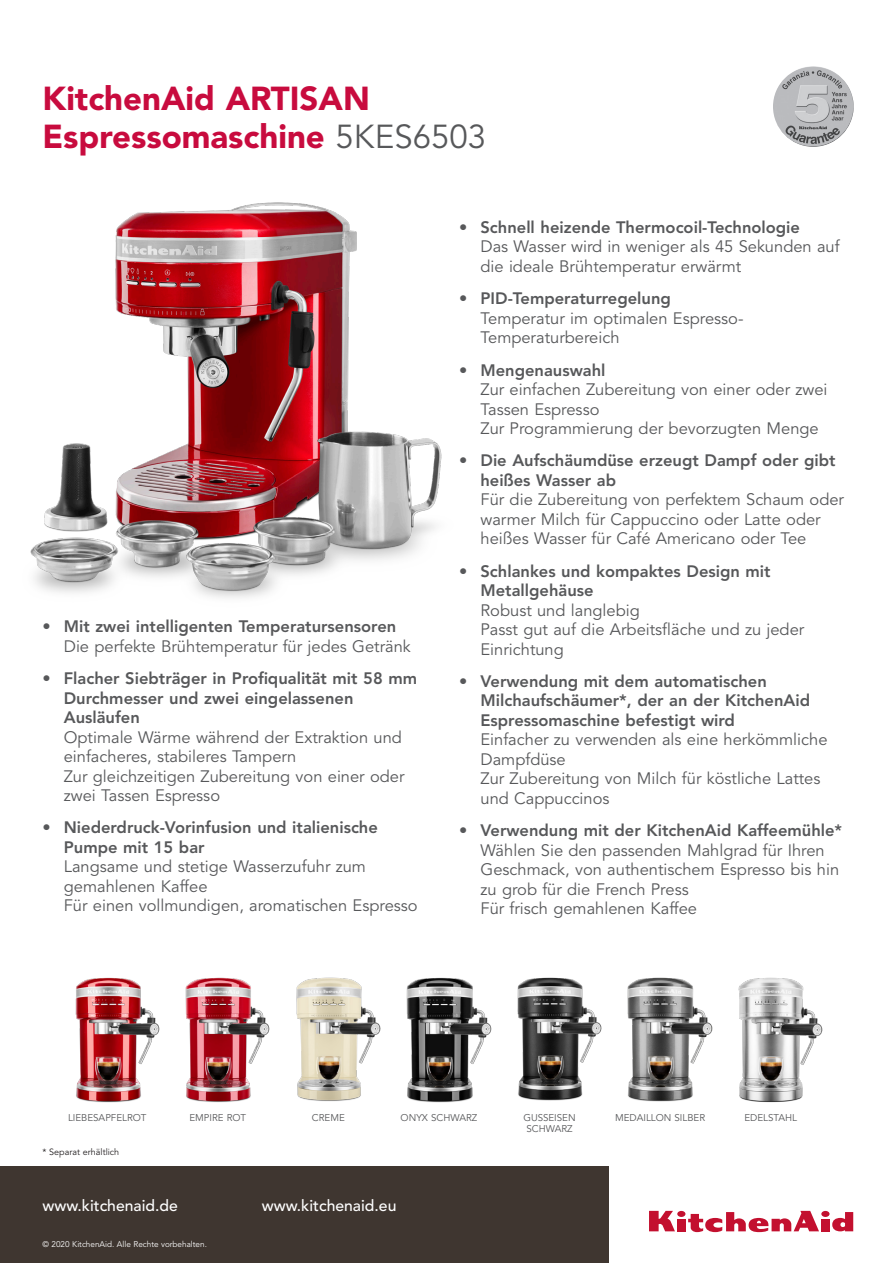
<style>
.page{position:relative;width:893px;height:1263px;background:#fff}
.page>*{position:absolute;margin:0;border:0;box-sizing:border-box;transform-origin:0 0}
.Titre_Produit_22{font:900 33px/37.5px "Avenir LT Std";color:#c80b3e}
.TexteBenefit{font:16.5px/19.5px "Avenir LT Std";color:#57585a}
.Texte_Feature{font:800 16.5px/19.5px "Avenir LT Std";color:#57585a}
.WWW{font:500 15.75px "Avenir LT Std";color:#fff}
.t1{font:9.75px/10.8px "Avenir LT Std";color:#57585a;text-align:center}
.t2{font:9px "Avenir LT Std";color:#231f20}
.Année{font:8.25px "Avenir LT Std";color:#fff}
.s1{font-weight:400;color:#57585a}
</style>
<div class="page">
<div style="left:0;top:1166px;width:609px;height:97px;background:#3f3630"></div>
<div style="left:677px;top:1219px;width:8px;height:12px;background:#c3102f"></div>
<div style="left:677px;top:1211px;width:8px;height:6px;background:#c3102f;border-radius:50%"></div>
<div style="left:821px;top:1219px;width:8px;height:12px;background:#c3102f"></div>
<div style="left:821px;top:1211px;width:8px;height:6px;background:#c3102f;border-radius:50%"></div>
<svg style="left:649px;top:1211px;width:26px;height:20px"></svg>
<svg style="left:688px;top:1211px;width:131px;height:21px"></svg>
<svg style="left:832px;top:1212px;width:21px;height:19px"></svg>
<img style="left:30px;top:202px;width:412px;height:396px">
<img style="left:75px;top:977px;width:85px;height:126px">
<img style="left:185px;top:977px;width:85px;height:125px">
<img style="left:296px;top:977px;width:85px;height:124px">
<img style="left:406px;top:977px;width:86px;height:126px">
<img style="left:517px;top:977px;width:85px;height:124px">
<img style="left:627px;top:977px;width:86px;height:125px">
<img style="left:738px;top:977px;width:85px;height:126px">
<img style="left:773px;top:66px;width:81px;height:81px;border-radius:40px">
<p class="Titre_Produit_22" style="left:43px;top:80px;width:445px">KitchenAid ARTISAN<br>Espressomaschine <span class="s1">5KES6503</span></p>
<p class="Texte_Feature" style="left:43px;top:617px;width:355px">• Mit zwei intelligenten Temperatursensoren</p>
<p class="TexteBenefit" style="left:64px;top:637px;width:349px">Die perfekte Brühtemperatur für jedes Getränk</p>
<p class="Texte_Feature" style="left:64px;top:669px;width:355px;text-indent:-21px">• Flacher Siebträger in Profiqualität mit 58 mm<br>Durchmesser und zwei eingelassenen<br>Ausläufen</p>
<p class="TexteBenefit" style="left:64px;top:727px;width:340px">Optimale Wärme während der Extraktion und einfacheres, stabileres Tampern</p>
<p class="TexteBenefit" style="left:64px;top:766px;width:342px">Zur gleichzeitigen Zubereitung von einer oder zwei Tassen Espresso</p>
<p class="Texte_Feature" style="left:64px;top:818px;width:316px;text-indent:-21px">• Niederdruck-Vorinfusion und italienische<br>Pumpe mit 15 bar</p>
<p class="TexteBenefit" style="left:64px;top:857px;width:304px">Langsame und stetige Wasserzufuhr zum gemahlenen Kaffee</p>
<p class="TexteBenefit" style="left:64px;top:896px;width:355px">Für einen vollmundigen, aromatischen Espresso</p>
<p class="Texte_Feature" style="left:459px;top:218px;width:342px">• Schnell heizende Thermocoil-Technologie</p>
<p class="TexteBenefit" style="left:480px;top:238px;width:361px">Das Wasser wird in weniger als 45 Sekunden auf die ideale Brühtemperatur erwärmt</p>
<p class="Texte_Feature" style="left:459px;top:289px;width:213px">• PID-Temperaturregelung</p>
<p class="TexteBenefit" style="left:480px;top:309px;width:264px">Temperatur im optimalen Espresso-<br>Temperaturbereich</p>
<p class="Texte_Feature" style="left:459px;top:360px;width:148px">• Mengenauswahl</p>
<p class="TexteBenefit" style="left:480px;top:380px;width:349px">Zur einfachen Zubereitung von einer oder zwei<br>Tassen Espresso</p>
<p class="TexteBenefit" style="left:480px;top:419px;width:340px">Zur Programmierung der bevorzugten Menge</p>
<p class="Texte_Feature" style="left:480px;top:451px;width:357px;text-indent:-21px">• Die Aufschäumdüse erzeugt Dampf oder gibt heißes Wasser ab</p>
<p class="TexteBenefit" style="left:480px;top:490px;width:365px">Für die Zubereitung von perfektem Schaum oder warmer Milch für Cappuccino oder Latte oder heißes Wasser für Café Americano oder Tee</p>
<p class="Texte_Feature" style="left:480px;top:561px;width:292px;text-indent:-21px">• Schlankes und kompaktes Design mit<br>Metallgehäuse</p>
<p class="TexteBenefit" style="left:480px;top:601px;width:161px">Robust und langlebig</p>
<p class="TexteBenefit" style="left:480px;top:620px;width:325px">Passt gut auf die Arbeitsfläche und zu jeder<br>Einrichtung</p>
<p class="Texte_Feature" style="left:480px;top:671px;width:331px;text-indent:-21px">• Verwendung mit dem automatischen<br>Milchaufschäumer*, der an der KitchenAid<br>Espressomaschine befestigt wird</p>
<p class="TexteBenefit" style="left:480px;top:730px;width:348px">Einfacher zu verwenden als eine herkömmliche<br>Dampfdüse</p>
<p class="TexteBenefit" style="left:480px;top:769px;width:341px">Zur Zubereitung von Milch für köstliche Lattes und Cappuccinos</p>
<p class="Texte_Feature" style="left:459px;top:821px;width:384px">• Verwendung mit der KitchenAid Kaffeemühle*</p>
<p class="TexteBenefit" style="left:480px;top:841px;width:360px">Wählen Sie den passenden Mahlgrad für Ihren<br>Geschmack, von authentischem Espresso bis hin zu grob für die French Press</p>
<p class="TexteBenefit" style="left:480px;top:899px;width:218px">Für frisch gemahlenen Kaffee</p>
<p class="t1" style="left:68px;top:1113px;width:80px">LIEBESAPFELROT</p>
<p class="t1" style="left:190px;top:1113px;width:58px">EMPIRE ROT</p>
<p class="t1" style="left:312px;top:1113px;width:34px">CREME</p>
<p class="t1" style="left:401px;top:1113px;width:78px">ONYX SCHWARZ</p>
<p class="t1" style="left:523px;top:1113px;width:54px">GUSSEISEN<br>SCHWARZ</p>
<p class="t1" style="left:615px;top:1113px;width:91px">MEDAILLON SILBER</p>
<p class="t1" style="left:744px;top:1113px;width:54px">EDELSTAHL</p>
<p class="t2" style="left:43px;top:1146px;width:78px">* Separat erhältlich</p>
<p class="WWW" style="left:43px;top:1196px;width:137px">www.kitchenaid.de</p>
<p class="WWW" style="left:262px;top:1196px;width:136px">www.kitchenaid.eu</p>
<p class="Année" style="left:43px;top:1239px;width:166px">© 2020 KitchenAid. Alle Rechte vorbehalten.</p>
</div>
